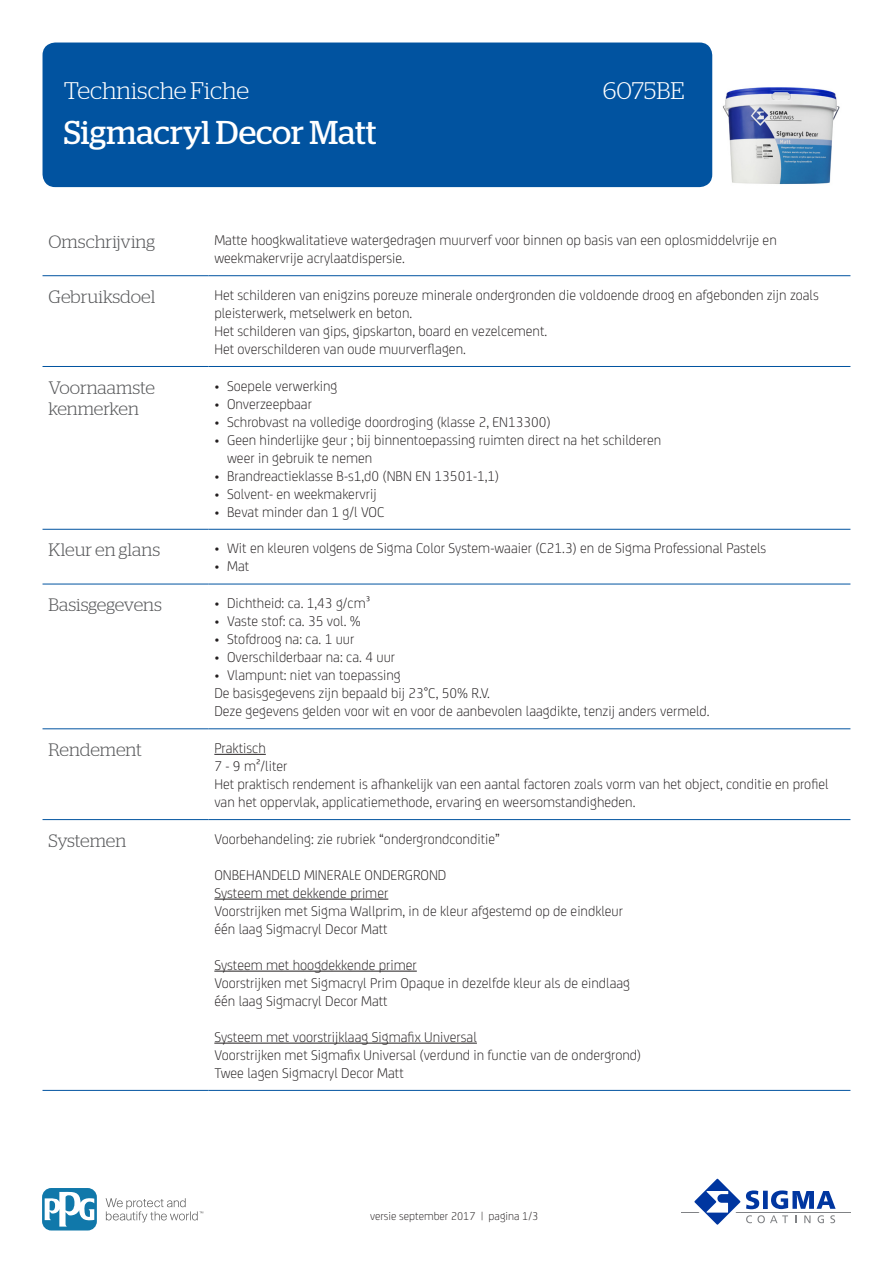
<style>
.page{position:relative;width:893px;height:1263px;background:#fff}
.page>*{position:absolute;margin:0;border:0;box-sizing:border-box;transform-origin:0 0}
.t1{font:33px "Stag";color:#fff}
.RH1{font:300 24px "Stag";color:#fff}
.KOP{font:300 18px/21.6px "Stag";color:#57585a}
.BODY{font:300 15px/18px "FS Joey";color:#231f20}
.t2{font:300 12px "FS Joey";color:#231f20}
</style>
<div class="page">
<div style="left:43px;top:43px;width:669px;height:144px;background:#0153a0;border-radius:13px"></div>
<hr style="left:681px;top:1211px;width:169px;height:1px;background:#808285">
<svg style="left:689px;top:1178px;width:147px;height:47px"></svg>
<svg style="left:106px;top:1198px;width:97px;height:24px"></svg>
<svg style="left:43px;top:1188px;width:54px;height:42px"></svg>
<svg style="left:45px;top:1191px;width:49px;height:35px"></svg>
<hr style="left:43px;top:275px;width:165px;height:1px;background:#0153a0">
<hr style="left:208px;top:275px;width:642px;height:1px;background:#0153a0">
<hr style="left:43px;top:366px;width:165px;height:1px;background:#0153a0">
<hr style="left:208px;top:366px;width:642px;height:1px;background:#0153a0">
<hr style="left:43px;top:529px;width:165px;height:1px;background:#0153a0">
<hr style="left:208px;top:529px;width:642px;height:1px;background:#0153a0">
<hr style="left:43px;top:584px;width:165px;height:1px;background:#0153a0">
<hr style="left:208px;top:584px;width:642px;height:1px;background:#0153a0">
<hr style="left:43px;top:728px;width:165px;height:1px;background:#0153a0">
<hr style="left:208px;top:728px;width:642px;height:1px;background:#0153a0">
<hr style="left:43px;top:819px;width:165px;height:1px;background:#0153a0">
<hr style="left:208px;top:819px;width:642px;height:1px;background:#0153a0">
<hr style="left:43px;top:1090px;width:165px;height:1px;background:#0153a0">
<hr style="left:208px;top:1090px;width:642px;height:1px;background:#0153a0">
<hr style="left:214px;top:754px;width:52px;height:1px;background:#231f20">
<hr style="left:214px;top:899px;width:174px;height:1px;background:#231f20">
<hr style="left:214px;top:971px;width:203px;height:1px;background:#231f20">
<hr style="left:214px;top:1043px;width:263px;height:1px;background:#231f20">
<img style="left:723px;top:87px;width:117px;height:97px">
<p class="RH1" style="left:64px;top:77px;width:187px">Technische Fiche</p>
<p class="RH1" style="left:603px;top:77px;width:83px">6075BE</p>
<p class="t1" style="left:64px;top:114px;width:314px">Sigmacryl Decor Matt</p>
<p class="KOP" style="left:49px;top:231px;width:108px">Omschrijving</p>
<p class="BODY" style="left:214px;top:230px;width:564px">Matte hoogkwalitatieve watergedragen muurverf voor binnen op basis van een oplosmiddelvrije en weekmakervrije acrylaatdispersie.</p>
<p class="KOP" style="left:49px;top:285px;width:108px">Gebruiksdoel</p>
<p class="BODY" style="left:214px;top:285px;width:606px">Het schilderen van enigzins poreuze minerale ondergronden die voldoende droog en afgebonden zijn zoals pleisterwerk, metselwerk en beton.<br>Het schilderen van gips, gipskarton, board en vezelcement.<br>Het overschilderen van oude muurverflagen.</p>
<p class="KOP" style="left:49px;top:376px;width:108px">Voornaamste kenmerken</p>
<p class="BODY" style="left:214px;top:376px;width:125px">• Soepele verwerking</p>
<p class="BODY" style="left:214px;top:394px;width:99px">• Onverzeepbaar</p>
<p class="BODY" style="left:214px;top:412px;width:338px">• Schrobvast na volledige doordroging (klasse 2, EN13300)</p>
<p class="BODY" style="left:227px;top:430px;width:436px;text-indent:-13px">• Geen hinderlijke geur ; bij binnentoepassing ruimten direct na het schilderen weer in gebruik te nemen</p>
<p class="BODY" style="left:214px;top:466px;width:286px">• Brandreactieklasse B-s1,d0 (NBN EN 13501-1,1)</p>
<p class="BODY" style="left:214px;top:484px;width:164px">• Solvent- en weekmakervrij</p>
<p class="BODY" style="left:214px;top:502px;width:172px">• Bevat minder dan 1 g/l VOC</p>
<p class="KOP" style="left:49px;top:539px;width:113px">Kleur en glans</p>
<p class="BODY" style="left:214px;top:538px;width:553px">• Wit en kleuren volgens de Sigma Color System-waaier (C21.3) en de Sigma Professional Pastels</p>
<p class="BODY" style="left:214px;top:556px;width:36px">• Mat</p>
<p class="KOP" style="left:49px;top:594px;width:115px">Basisgegevens</p>
<p class="BODY" style="left:214px;top:593px;width:157px">• Dichtheid: ca. 1,43 g/cm³</p>
<p class="BODY" style="left:214px;top:611px;width:148px">• Vaste stof: ca. 35 vol. %</p>
<p class="BODY" style="left:214px;top:629px;width:142px">• Stofdroog na: ca. 1 uur</p>
<p class="BODY" style="left:214px;top:647px;width:182px">• Overschilderbaar na: ca. 4 uur</p>
<p class="BODY" style="left:214px;top:665px;width:188px">• Vlampunt: niet van toepassing</p>
<p class="BODY" style="left:214px;top:683px;width:497px">De basisgegevens zijn bepaald bij 23°C, 50% R.V.<br>Deze gegevens gelden voor wit en voor de aanbevolen laagdikte, tenzij anders vermeld.</p>
<p class="KOP" style="left:49px;top:739px;width:95px">Rendement</p>
<p class="BODY" style="left:214px;top:738px;width:616px">Praktisch<br>7 - 9 m²/liter<br>Het praktisch rendement is afhankelijk van een aantal factoren zoals vorm van het object, conditie en profiel van het oppervlak, applicatiemethode, ervaring en weersomstandigheden.</p>
<p class="KOP" style="left:49px;top:829px;width:79px">Systemen</p>
<p class="BODY" style="left:214px;top:829px;width:287px">Voorbehandeling: zie rubriek “ondergrondconditie”</p>
<p class="BODY" style="left:214px;top:865px;width:410px">ONBEHANDELD MINERALE ONDERGROND<br>Systeem met dekkende primer<br>Voorstrijken met Sigma Wallprim, in de kleur afgestemd op de eindkleur één laag Sigmacryl Decor Matt</p>
<p class="BODY" style="left:214px;top:955px;width:417px">Systeem met hoogdekkende primer<br>Voorstrijken met Sigmacryl Prim Opaque in dezelfde kleur als de eindlaag één laag Sigmacryl Decor Matt</p>
<p class="BODY" style="left:214px;top:1027px;width:428px">Systeem met voorstrijklaag Sigmafix Universal<br>Voorstrijken met Sigmafix Universal (verdund in functie van de ondergrond)<br>Twee lagen Sigmacryl Decor Matt</p>
<p class="t2" style="left:370px;top:1208px;width:170px">versie september 2017 | pagina 1/3</p>
</div>
